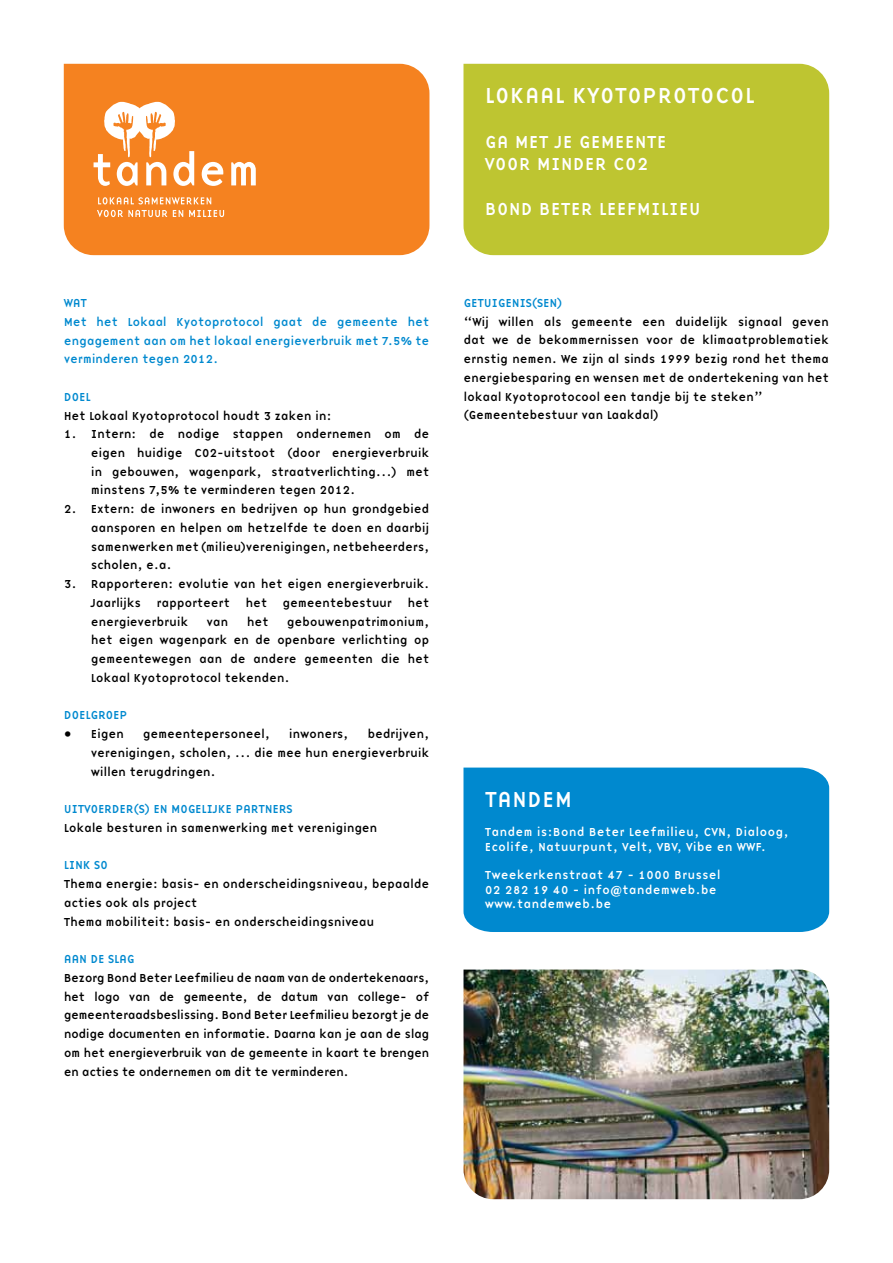
<style>
.page{position:relative;width:893px;height:1263px;background:#fff}
.page>*{position:absolute;margin:0;border:0;box-sizing:border-box;transform-origin:0 0}
.t1{font:22.5px "Base Nine";color:#fff}
.t2{font:18px/22.5px "Base Nine";color:#fff}
.t3{font:12px/18.8px "Base Nine";letter-spacing:-.03em;color:#000}
.t4{font:12px/18.8px "Base Nine";letter-spacing:-.05em;color:#000}
.t5{font:12px/14.4px "Base Nine";color:#fff}
.t6{font:12px/18.8px "Base Nine";letter-spacing:-.03em;color:#0089cf}
.s1{color:#0089cf}
</style>
<div class="page">
<div style="left:64px;top:64px;width:365px;height:191px;background:#f58220"></div>
<svg style="left:202px;top:162px;width:22px;height:24px"></svg>
<svg style="left:231px;top:162px;width:25px;height:23px"></svg>
<svg style="left:94px;top:102px;width:100px;height:84px"></svg>
<svg style="left:97px;top:210px;width:127px;height:7px"></svg>
<svg style="left:98px;top:197px;width:113px;height:7px"></svg>
<div style="left:463px;top:64px;width:366px;height:191px;background:#bec531"></div>
<div style="left:463px;top:767px;width:366px;height:165px;background:#0089cf"></div>
<img style="left:463px;top:969px;width:366px;height:230px">
<p class="t6" style="left:64px;top:293px;width:367px">Wat<br>Met het Lokaal Kyotoprotocol gaat de gemeente het engagement aan om het lokaal energieverbruik met 7.5% te verminderen tegen 2012.</p>
<p class="t3" style="left:64px;top:387px;width:269px"><span class="s1">Doel<br></span>Het Lokaal Kyotoprotocol houdt 3 zaken in:</p>
<p class="t3" style="left:91px;top:425px;width:340px;text-align:justify;text-indent:-27px">1. Intern: de nodige stappen ondernemen om de eigen huidige CO2-uitstoot (door energieverbruik in gebouwen, wagenpark, straatverlichting…) met minstens 7,5% te verminderen tegen 2012.</p>
<p class="t3" style="left:91px;top:500px;width:340px;text-align:justify;text-indent:-27px">2. Extern: de inwoners en bedrijven op hun grondgebied aansporen en helpen om hetzelfde te doen en daarbij samenwerken met (milieu)verenigingen, netbeheerders, scholen, e.a.</p>
<p class="t3" style="left:91px;top:575px;width:340px;text-indent:-27px">3. Rapporteren: evolutie van het eigen energieverbruik.<br>Jaarlijks</p>
<p class="t3" style="left:156px;top:593px;width:75px">rapporteert</p>
<p class="t3" style="left:245px;top:593px;width:23px">het</p>
<p class="t3" style="left:283px;top:593px;width:111px">gemeentebestuur</p>
<p class="t3" style="left:407px;top:593px;width:23px">het</p>
<p class="t3" style="left:91px;top:612px;width:99px">energieverbruik</p>
<p class="t3" style="left:207px;top:612px;width:23px">van</p>
<p class="t3" style="left:247px;top:612px;width:23px">het</p>
<p class="t3" style="left:91px;top:612px;width:340px;text-align:justify;text-indent:196px">gebouwenpatrimonium, het eigen wagenpark en de openbare verlichting op gemeentewegen aan de andere gemeenten die het Lokaal Kyotoprotocol tekenden.</p>
<p class="t6" style="left:64px;top:706px;width:65px">Doelgroep</p>
<p class="t3" style="left:64px;top:724px;width:62px">• Eigen</p>
<p class="t3" style="left:143px;top:724px;width:129px">gemeentepersoneel,</p>
<p class="t3" style="left:289px;top:724px;width:61px">inwoners,</p>
<p class="t3" style="left:91px;top:724px;width:340px;text-align:justify;text-indent:277px">bedrijven, verenigingen, scholen, … die mee hun energieverbruik willen terugdringen.</p>
<p class="t6" style="left:64px;top:799px;width:145px">Uitvoerder(s) en mogelijk</p>
<p class="t3" style="left:64px;top:799px;width:315px;text-indent:162px"><span class="s1">e partners<br></span>Lokale besturen in samenwerking met verenigingen</p>
<p class="t3" style="left:64px;top:856px;width:367px"><span class="s1">Link SO<br></span>Thema energie: basis- en onderscheidingsniveau, bepaalde acties ook als project<br>Thema mobiliteit: basis- en onderscheidingsniveau</p>
<p class="t4" style="left:64px;top:949px;width:367px"><span class="s1">Aan de slag<br></span>Bezorg Bond Beter Leefmilieu de naam van de ondertekenaars, het logo van de gemeente, de datum van college- of gemeenteraadsbeslissing. Bond Beter Leefmilieu bezorgt je de nodige documenten en informatie. Daarna kan je aan de slag om het energieverbruik van de gemeente in kaart te brengen en acties te ondernemen om dit te verminderen.</p>
<p class="t1" style="left:485px;top:79px;width:268px">Lokaal Kyotoprotocol</p>
<p class="t2" style="left:485px;top:130px;width:184px">Ga met je gemeente voor minder CO2</p>
<p class="t2" style="left:485px;top:197px;width:163px">Bond beter leefmili</p>
<p class="t2" style="left:679px;top:197px;width:20px">eu</p>
<p class="t3" style="left:463px;top:293px;width:367px"><span class="s1">Getui genis(sen)<br></span>“Wij willen als gemeente een duidelijk signaal geven dat we de bekommernissen voor de klimaatproblematiek ernstig nemen. We zijn al sinds 1999 bezig rond het thema energiebesparing en wensen met de ondertekening van het lokaal Kyotoprotocool een tandje bij te steken” (Gemeentebestuur van Laakdal)</p>
<p class="t1" style="left:485px;top:784px;width:84px">Tandem</p>
<p class="t5" style="left:485px;top:825px;width:306px">Tandem is:Bond Beter Leefmilieu, CVN , Dialoog,<br>Ecolife, Natuurpunt, Velt, VBV, Vibe en WWF.</p>
<p class="t5" style="left:485px;top:868px;width:238px">Tweekerkenstraat 47 - 1000 Brussel<br>02 282 19 40 - info@tandemweb.be www.tandemweb.be</p>
</div>
